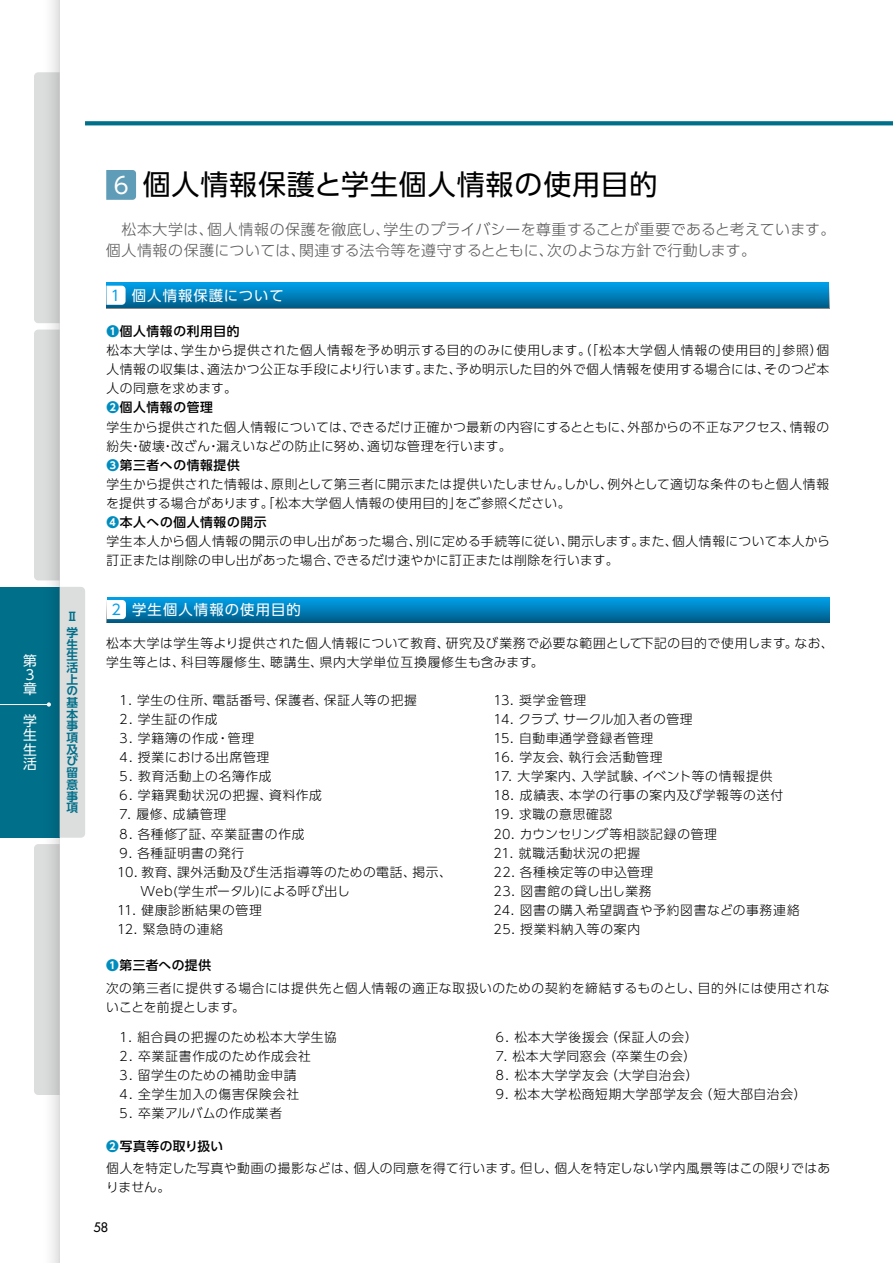
<style>
.page{position:relative;width:893px;height:1263px;background:#fff}
.page>*{position:absolute;margin:0;border:0;box-sizing:border-box;transform-origin:0 0}
.t1{font:28.05px "UD Shin Go Pro";letter-spacing:.03em;color:#000}
.t2{font:300 14.85px/21.3px "UD Shin Go Pro";letter-spacing:.03em;color:#595757}
.t3{font:14.4px "UD Shin Go Pro";letter-spacing:.075em;color:#fff}
.t4{font:13.8px/14.1px "UD Shin Go NT Pro";color:#fff;text-align:justify}
.t5{font:300 12.75px/19.2px "UD Shin Go Pro";letter-spacing:.05em;color:#000}
.t6{font:300 12.75px "UD Shin Go Pro";letter-spacing:.025em;color:#000}
.t7{font:300 12.75px "UD Shin Go Pro";letter-spacing:.005em;color:#000}
.t8{font:12.75px "Futura";color:#000}
.t9{font:700 11.7px/11.7px "UD Shin Go NT Pro De";color:#006f8a}
.s1{font-family:"UD Shin Go NT Pro";font-size:22.8px;color:#fff}
.s2{font-family:"UD Shin Go NT Pro";color:#00a0e9}
.s3{font-weight:700;color:#008dbd}
.s4{font-weight:500}
</style>
<div class="page">
<svg style="left:85px;top:121px;width:807px;height:4px;background:#0c758f"></svg>
<div style="left:34px;top:72px;width:9px;height:251px;background:#dcdddd"></div>
<div style="left:34px;top:844px;width:9px;height:251px;background:#dcdddd"></div>
<div style="left:34px;top:330px;width:9px;height:250px;background:#dcdddd"></div>
<div style="left:0;top:587px;width:60px;height:251px;background:#006f8a"></div>
<hr style="left:0;top:704px;width:49px;height:1px;background:#fff">
<div style="left:60px;top:587px;width:25px;height:251px;background:#dcdddd"></div>
<svg style="left:43px;top:0;width:17px;height:1263px"></svg>
<svg style="left:107px;top:597px;width:723px;height:25px;background:#007fb9"></svg>
<svg style="left:107px;top:600px;width:19px;height:19px"></svg>
<svg style="left:106px;top:283px;width:723px;height:25px;background:#007eb8"></svg>
<svg style="left:106px;top:286px;width:20px;height:19px"></svg>
<svg style="left:106px;top:170px;width:30px;height:30px"></svg>
<p class="t4" style="left:23px;top:653px;width:15px;text-align:left">第<br>3章</p>
<p class="t4" style="left:23px;top:714px;width:15px">学生生活</p>
<p class="t9" style="left:66px;top:609px;width:13px;line-height:15.3px">Ⅱ学</p>
<p class="t9" style="left:66px;top:638px;width:13px;text-align:justify">生生活上の基本事項及び留意事項</p>
<h1 class="t1" style="left:114px;top:162px;width:545px"><span class="s1">6</span> 個人情報保護と学生個人情報の使用目的</h1>
<p class="t2" style="left:106px;top:218px;width:731px">　松本大学は、個人情報の保護を徹底し、学生のプライバシーを尊重することが重要であると考えています。個人情報の保護については、関連する法令等を遵守するとともに、次のような方針で行動します。</p>
<p class="t3" style="left:111px;top:284px;width:174px"><span class="s2">1</span> 個人情報保護について</p>
<p class="t5" style="left:106px;top:321px;width:725px"><span class="s3">❶</span><span class="s4">個人情報の利用目的<br></span>松本大学は、学生から提供された個人情報を予め明示する目的のみに使用します。（「松本大学個人情報の使用目的」参照）個人情報の収集は、適法かつ公正な手段により行います。また、予め明示した目的外で個人情報を使用する場合には、そのつど本人の同意を求めます。<br><span class="s3">❷</span><span class="s4">個人情報の管理<br></span>学生から提供された個人情報については、できるだけ正確かつ最新の内容にするとともに、外部からの不正なアクセス、情報の紛失・破壊・改ざん・漏えいなどの防止に努め、適切な管理を行います。<br><span class="s3">❸</span><span class="s4">第三者への情報提供<br></span>学生から提供された情報は、原則として第三者に開示または提供いたしません。しかし、例外として適切な条件のもと個人情報を提供する場合があります。「松本大学個人情報の使用目的」をご参照ください。<br><span class="s3">❹</span><span class="s4">本人への個人情報の開示<br></span>学生本人から個人情報の開示の申し出があった場合、別に定める手続等に従い、開示します。また、個人情報について本人から訂正または削除の申し出があった場合、できるだけ速やかに訂正または削除を行います。</p>
<p class="t3" style="left:111px;top:598px;width:191px"><span class="s2">2</span> 学生個人情報の使用目的</p>
<p class="t5" style="left:106px;top:633px;width:729px">松本大学は学生等より提供された個人情報について教育、研究及び業務で必要な範囲として下記の目的で使用します。なお、学生等とは、科目等履修生、聴講生、県内大学単位互換履修生も含みます。</p>
<p class="t5" style="left:117px;top:690px;width:302px">１．学生の住所、電話番号、保護者、保証人等の把握</p>
<p class="t5" style="left:117px;top:709px;width:102px">２．学生証の作成</p>
<p class="t5" style="left:117px;top:728px;width:139px">３．学籍簿の作成・管理</p>
<p class="t5" style="left:117px;top:747px;width:154px">４．授業における出席管理</p>
<p class="t5" style="left:117px;top:766px;width:156px">５．教育活動上の名簿作成</p>
<p class="t5" style="left:117px;top:785px;width:206px">６．学籍異動状況の把握、資料作成</p>
<p class="t5" style="left:117px;top:804px;width:111px">７．履修、成績管理</p>
<p class="t5" style="left:117px;top:823px;width:189px">８．各種修了証、卒業証書の作成</p>
<p class="t5" style="left:117px;top:843px;width:129px">９．各種証明書の発行</p>
<p class="t5" style="left:117px;top:862px;width:336px">10．教育、課外活動及び生活指導等のための電話、掲示、</p>
<p class="t6" style="left:140px;top:881px;width:211px">Web(学生ポータル)による呼び出し</p>
<p class="t5" style="left:117px;top:900px;width:146px">11．健康診断結果の管理</p>
<p class="t5" style="left:117px;top:919px;width:108px">12．緊急時の連絡</p>
<p class="t5" style="left:493px;top:690px;width:201px">13．奨学金管理<br>14．クラブ、サークル加入者の管理<br>15．自動車通学登録者管理</p>
<p class="t5" style="left:493px;top:747px;width:308px">16. 学友会、執行会活動管理<br>17．大学案内、入学試験、イベント等の情報提供<br>18．成績表、本学の行事の案内及び学報等の送付<br>19．求職の意思確認<br>20．カウンセリング等相談記録の管理<br>21．就職活動状況の把握<br>22．各種検定等の申込管理<br>23．図書館の貸し出し業務<br>24．図書の購入希望調査や予約図書などの事務連絡<br>25．授業料納入等の案内</p>
<p class="t5" style="left:106px;top:954px;width:725px;line-height:22.4px"><span class="s3">❶</span><span class="s4">第三者への提供<br></span>次の第三者に提供する場合には提供先と個人情報の適正な取扱いのための契約を締結するものとし、目的外には使用されな</p>
<p class="t7" style="left:106px;top:997px;width:140px">いことを前提とします。</p>
<p class="t5" style="left:117px;top:1027px;width:221px">１．組合員の把握のため松本大学生協<br>２．卒業証書作成のため作成会社<br>３．留学生のための補助金申請<br>４．全学生加入の傷害保険会社<br>５．卒業アルバムの作成業者</p>
<p class="t5" style="left:493px;top:1027px;width:315px">６．松本大学後援会（保証人の会）<br>７．松本大学同窓会（卒業生の会）<br>８．松本大学学友会（大学自治会）<br>９．松本大学松商短期大学部学友会（短大部自治会）</p>
<p class="t5" style="left:106px;top:1134px;width:725px;line-height:22.4px"><span class="s3">❷</span><span class="s4">写真等の取り扱い<br></span>個人を特定した写真や動画の撮影などは、個人の同意を得て行います。但し、個人を特定しない学内風景等はこの限りではあ</p>
<p class="t5" style="left:106px;top:1177px;width:65px">りません。</p>
<p class="t8" style="left:94px;top:1218px;width:16px">58</p>
</div>
